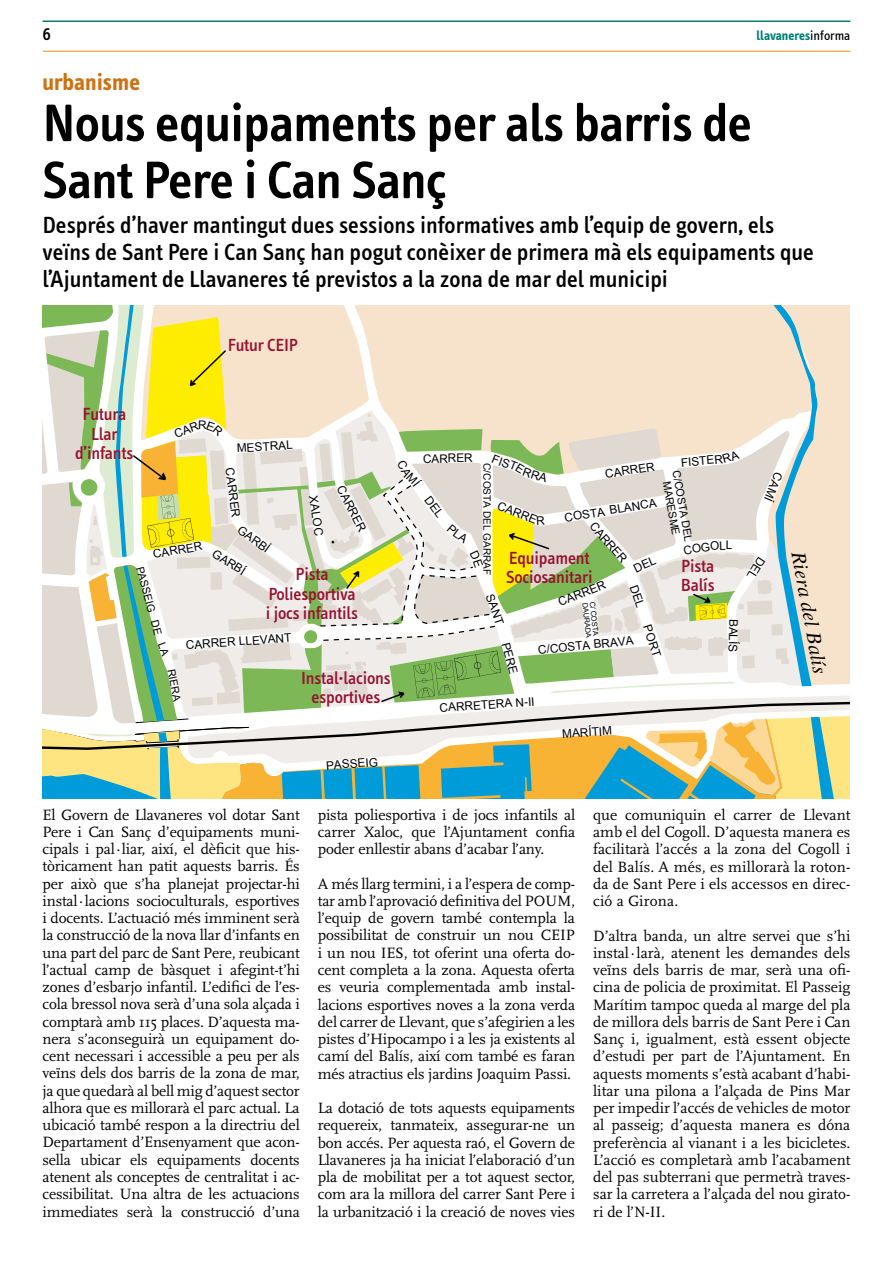
<style>
.page{position:relative;width:893px;height:1263px;background:#fff}
.page>*{position:absolute;margin:0;border:0;box-sizing:border-box;transform-origin:0 0}
.t1{font:600 54px/57px "Info Text";letter-spacing:-.01em;color:#000}
.t2{font:500 24px/27px "Info Text";color:#000}
.t3{font:700 24px "Info Text";color:#ce7212}
.t4{font:italic 20.7px "Times";color:#000}
.t5{font:500 18px/19.5px "Info Text";letter-spacing:-.01em;color:#981230;text-align:center}
.t6{font:500 18px "Info Text";color:#000}
.t7{font:15.6px/17.2px "Scala";letter-spacing:-.01em;color:#000;text-align:justify}
.t8{font:700 13.5px "Info Text";color:#007f75}
.t9{font:11.85px "Arial";color:#000}
.t10{font:10.8px/11.4px "Arial";color:#000;text-align:center}
.t11{font:10.65px "Arial";color:#000}
.t12{font:10.05px "Arial";color:#000}
.t13{font:7.35px "Arial";color:#000}
.s1{font-weight:400;color:#000}
</style>
<div class="page">
<hr style="left:43px;top:21px;width:807px;height:1px;background:#007f75">
<hr style="left:43px;top:51px;width:807px;height:1px;background:#f18e03">
<svg style="left:43px;top:305px;width:806px;height:493px"></svg>
<p class="t6" style="left:43px;top:24px;width:10px">6</p>
<p class="t8" style="left:756px;top:28px;width:95px">llavaneres<span class="s1">informa</span></p>
<h2 class="t3" style="left:43px;top:69px;width:99px">urbanisme</h2>
<h1 class="t1" style="left:43px;top:95px;width:711px">Nous equipaments per als barris de<br>Sant Pere i Can Sanç</h1>
<h2 class="t2" style="left:43px;top:212px;width:773px">Després d’haver mantingut dues sessions informatives amb l’equip de govern, els veïns de Sant Pere i Can Sanç han pogut conèixer de primera mà els equipaments que l’Ajuntament de Llavaneres té previstos a la zona de mar del municipi</h2>
<p class="t5" style="left:75px;top:405px;width:60px">Futura<br>Llar d’infants</p>
<p class="t5" style="left:228px;top:336px;width:72px">Futur CEIP</p>
<p class="t9" style="left:198px;top:417px;width:10px">R</p>
<p class="t9" style="left:236px;top:440px;width:58px;rotate:-3deg">MESTRAL</p>
<p class="t9" style="left:237px;top:467px;width:52px;rotate:82deg">CARRER</p>
<p class="t9" style="left:321px;top:495px;width:42px;rotate:82deg">XALOC</p>
<p class="t9" style="left:347px;top:483px;width:51px;rotate:63deg">CARRER</p>
<p class="t9" style="left:152px;top:547px;width:51px;rotate:-10deg">CARRER</p>
<p class="t9" style="left:218px;top:546px;width:38px;rotate:32deg">GARBÍ</p>
<p class="t11" style="left:147px;top:565px;width:72px;rotate:75deg">PASSEIG DE</p>
<p class="t5" style="left:266px;top:565px;width:94px">Pista<br>Poliesportiva i jocs infantils</p>
<p class="t9" style="left:185px;top:637px;width:107px;rotate:-4deg">CARRER LLEVANT</p>
<p class="t11" style="left:178px;top:668px;width:34px;rotate:79deg">RIERA</p>
<p class="t5" style="left:301px;top:668px;width:91px">Instal·lacions esportives</p>
<p class="t9" style="left:326px;top:758px;width:53px;rotate:-4deg">PASSEIG</p>
<p class="t9" style="left:423px;top:451px;width:51px;rotate:-1deg">CARRER</p>
<p class="t9" style="left:680px;top:455px;width:44px;rotate:-5deg">FISTER</p>
<p class="t9" style="left:604px;top:466px;width:52px;rotate:-9deg">CARRER</p>
<p class="t12" style="left:494px;top:463px;width:114px;rotate:90deg">C/COSTA DEL GARRAF</p>
<p class="t10" style="left:682px;top:469px;width:74px;rotate:80deg">C/COSTA DEL<br>MARESME</p>
<p class="t9" style="left:501px;top:498px;width:43px;rotate:22deg">CARRE</p>
<p class="t9" style="left:563px;top:510px;width:95px;rotate:-9deg">COSTA BLANCA</p>
<p class="t9" style="left:726px;top:537px;width:8px">L</p>
<p class="t5" style="left:506px;top:548px;width:88px;text-align:left">Equipament<br>Sociosanitari</p>
<p class="t5" style="left:681px;top:556px;width:35px;text-align:left">Pista<br>Balís</p>
<p class="t9" style="left:556px;top:595px;width:35px;rotate:-21deg">CARR</p>
<p class="t13" style="left:590px;top:602px;width:37px;rotate:84deg">DAURADA</p>
<p class="t13" style="left:597px;top:601px;width:36px;rotate:84deg">C/ COSTA</p>
<p class="t9" style="left:741px;top:619px;width:35px;rotate:91deg">BAL SÍ</p>
<p class="t9" style="left:654px;top:623px;width:34px;rotate:72deg">PORT</p>
<p class="t9" style="left:537px;top:642px;width:97px;rotate:-6deg">C/COSTA BRAVA</p>
<p class="t9" style="left:513px;top:641px;width:34px;rotate:75deg">PERE</p>
<p class="t9" style="left:439px;top:700px;width:97px;rotate:-4deg">CARRETERA N-II</p>
<p class="t9" style="left:562px;top:726px;width:51px;rotate:-4deg">MARÍTIM</p>
<h3 class="t4" style="left:809px;top:549px;width:126px;rotate:79deg">Riera del Balís</h3>
<p class="t7" style="left:43px;top:806px;width:259px">El Govern de Llavaneres vol dotar Sant Pere i Can Sanç d’equipaments muni&shy;cipals i pal·liar, així, el dèficit que his&shy;tòricament han patit aquests barris. És per això que s’ha planejat projectar-hi instal·lacions socioculturals, esportives i docents. L’actuació més imminent serà la construcció de la nova llar d’infants en una part del parc de Sant Pere, reubicant l’actual camp de bàsquet i afegint-t’hi zones d’esbarjo infantil. L’edifici de l’es&shy;cola bressol nova serà d’una sola alçada i comptarà amb 115 places. D’aquesta ma&shy;nera s’aconseguirà un equipament do&shy;cent necessari i accessible a peu per als veïns dels dos barris de la zona de mar, ja que quedarà al bell mig d’aquest sector alhora que es millorarà el parc actual. La ubicació també respon a la directriu del Departament d’Ensenyament que acon&shy;sella ubicar els equipaments docents atenent als conceptes de centralitat i ac&shy;cessibilitat. Una altra de les actuacions immediates serà la construcció d’una</p>
<p class="t7" style="left:318px;top:806px;width:259px">pista poliesportiva i de jocs infantils al carrer Xaloc, que l’Ajuntament confia poder enllestir abans d’acabar l’any.</p>
<p class="t7" style="left:318px;top:875px;width:259px">A més llarg termini, i a l’espera de comp&shy;tar amb l’aprovació definitiva del POUM, l’equip de govern també contempla la possibilitat de construir un nou CEIP i un nou IES, tot oferint una oferta do&shy;cent completa a la zona. Aquesta oferta es veuria complementada amb instal· lacions esportives noves a la zona verda del carrer de Llevant, que s’afegirien a les pistes d’Hipocampo i a les ja existents al camí del Balís, així com també es faran més atractius els jardins Joaquim Passi.</p>
<p class="t7" style="left:318px;top:1099px;width:259px">La dotació de tots aquests equipaments requereix, tanmateix, assegurar-ne un bon accés. Per aquesta raó, el Govern de Llavaneres ja ha iniciat l’elaboració d’un pla de mobilitat per a tot aquest sector, com ara la millora del carrer Sant Pere i la urbanització i la creació de noves vies</p>
<p class="t7" style="left:593px;top:806px;width:259px">que comuniquin el carrer de Llevant amb el del Cogoll. D’aquesta manera es facilitarà l’accés a la zona del Cogoll i del Balís. A més, es millorarà la roton&shy;da de Sant Pere i els accessos en direc&shy;ció a Girona.</p>
<p class="t7" style="left:593px;top:927px;width:259px">D’altra banda, un altre servei que s’hi instal·larà, atenent les demandes dels veïns dels barris de mar, serà una ofi&shy;cina de policia de proximitat. El Passeig Marítim tampoc queda al marge del pla de millora dels barris de Sant Pere i Can Sanç i, igualment, està essent objecte d’estudi per part de l’Ajuntament. En aquests moments s’està acabant d’habi&shy;litar una pilona a l’alçada de Pins Mar per impedir l’accés de vehicles de motor al passeig; d’aquesta manera es dóna preferència al vianant i a les bicicletes.<br>L’acció es completarà amb l’acabament del pas subterrani que permetrà traves&shy;sar la carretera a l’alçada del nou girato&shy;ri de l’N-II.</p>
</div>
